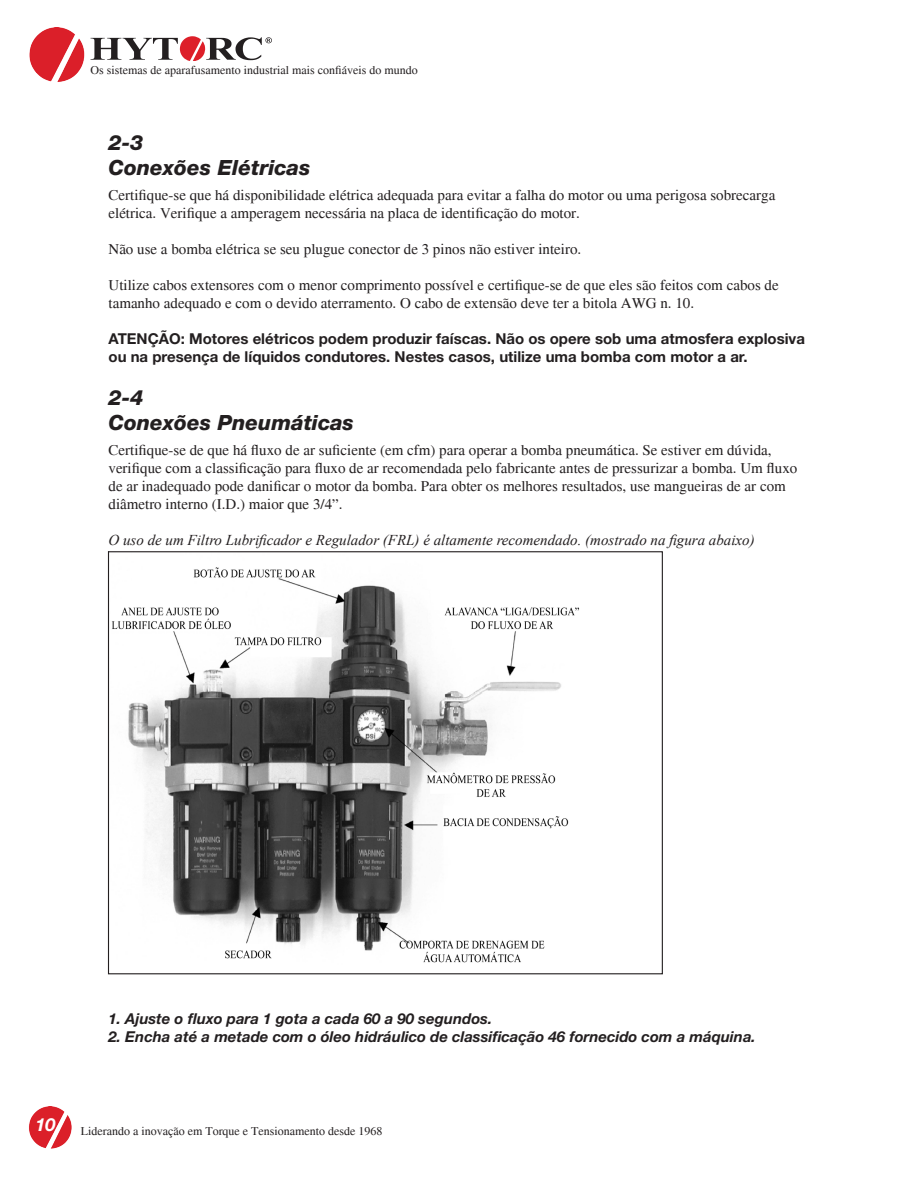
<style>
.page{position:relative;width:918px;height:1188px;background:#fff}
.page>*{position:absolute;margin:0;border:0;box-sizing:border-box;transform-origin:0 0}
.Index_Level_1{font:italic 800 21px "Helvetica Neue LT Std";color:#231f20}
.t1{font:italic 700 18px "Helvetica Neue LT Std";color:#fff}
.Index_Level_1-2{font:15px/18px "Times";color:#231f20}
.Index_Level_1-3{font:700 15px/18px "Helvetica Neue LT Std";color:#231f20}
.Index_Level_1-4{font:italic 700 15px "Helvetica Neue LT Std";color:#231f20}
.Index_Level_1-5{font:italic 15px "Times New Roman";color:#231f20}
.t2{font:12px "Times";color:#231f20}
</style>
<div class="page">
<img style="left:29px;top:1106px;width:43px;height:43px">
<img style="left:29px;top:27px;width:56px;height:55px">
<svg style="left:91px;top:36px;width:181px;height:24px"></svg>
<img style="left:112px;top:567px;width:468px;height:396px">
<p class="t2" style="left:91px;top:63px;width:329px">Os sistemas de aparafusamento industrial mais confiáveis do mundo</p>
<p class="Index_Level_1" style="left:109px;top:130px;width:37px">2-3</p>
<p class="Index_Level_1" style="left:109px;top:155px;width:203px">Conexões Elétricas</p>
<p class="Index_Level_1-2" style="left:109px;top:186px;width:668px">Certifique-se que há disponibilidade elétrica adequada para evitar a falha do motor ou uma perigosa sobrecarga elétrica. Verifique a amperagem necessária na placa de identificação do motor.</p>
<p class="Index_Level_1-2" style="left:109px;top:240px;width:474px">Não use a bomba elétrica se seu plugue conector de 3 pinos não estiver inteiro.</p>
<p class="Index_Level_1-2" style="left:109px;top:276px;width:672px">Utilize cabos extensores com o menor comprimento possível e certifique-se de que eles são feitos com cabos de tamanho adequado e com o devido aterramento. O cabo de extensão deve ter a bitola AWG n. 10.</p>
<p class="Index_Level_1-3" style="left:109px;top:329px;width:698px">ATENÇÃO: Motores elétricos podem produzir faíscas. Não os opere sob uma atmosfera explosiva ou na presença de líquidos condutores. Nestes casos, utilize uma bomba com motor a ar.</p>
<p class="Index_Level_1" style="left:109px;top:385px;width:37px">2-4</p>
<p class="Index_Level_1" style="left:109px;top:410px;width:247px">Conexões Pneumáticas</p>
<p class="Index_Level_1-2" style="left:109px;top:441px;width:690px">Certifique-se de que há fluxo de ar suficiente (em cfm) para operar a bomba pneumática. Se estiver em dúvida, verifique com a classificação para fluxo de ar recomendada pelo fabricante antes de pressurizar a bomba. Um fluxo de ar inadequado pode danificar o motor da bomba. Para obter os melhores resultados, use mangueiras de ar com diâmetro interno (I.D.) maior que 3/4”.</p>
<p class="Index_Level_1-5" style="left:109px;top:530px;width:648px">O uso de um Filtro Lubrificador e Regulador (FRL) é altamente recomendado. (mostrado na figura abaixo)</p>
<p class="Index_Level_1-4" style="left:109px;top:1009px;width:385px">1. Ajuste o fluxo para 1 gota a cada 60 a 90 segundos.</p>
<p class="Index_Level_1-4" style="left:109px;top:1027px;width:649px">2. Encha até a metade com o óleo hidráulico de classificação 46 fornecido com a máquina.</p>
<p class="t1" style="left:36px;top:1114px;width:22px">10</p>
<p class="t2" style="left:81px;top:1124px;width:303px">Liderando a inovação em Torque e Tensionamento desde 1968</p>
</div>
